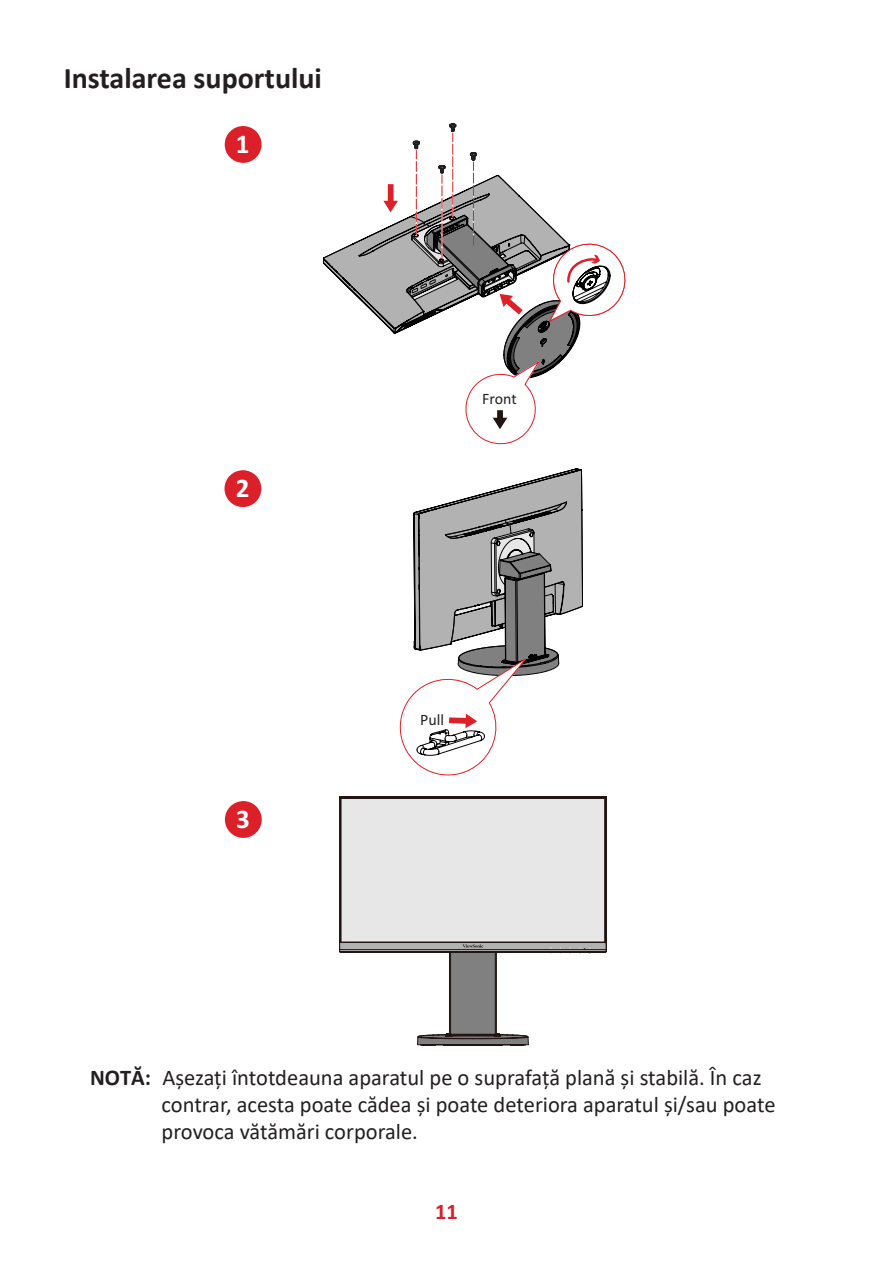
<style>
.page{position:relative;width:893px;height:1263px;background:#fff}
.page>*{position:absolute;margin:0;border:0;box-sizing:border-box;transform-origin:0 0}
.t1{font:700 30px "Calibri";color:#231f20}
.t2{font:700 27px "Calibri";color:#fff}
.t3{font:22.5px/27px "Calibri";color:#231f20}
.t4{font:700 22.5px "Calibri";color:#d1232a}
.t5{font:15.9px "Calibri";color:#231f20}
.s1{font-weight:700}
</style>
<div class="page">
<div style="left:225px;top:126px;width:37px;height:37px;background:#dc2029;border-radius:50%"></div>
<svg style="left:323px;top:124px;width:303px;height:321px"></svg>
<div style="left:224px;top:470px;width:37px;height:37px;background:#dc2029;border-radius:50%"></div>
<svg style="left:399px;top:468px;width:184px;height:307px"></svg>
<div style="left:225px;top:801px;width:37px;height:37px;background:#dc2029;border-radius:50%"></div>
<svg style="left:339px;top:796px;width:268px;height:249px"></svg>
<svg style="left:339px;top:797px;width:268px;height:238px"></svg>
<svg style="left:417px;top:944px;width:111px;height:102px"></svg>
<svg style="left:588px;top:947px;width:3px;height:6px"></svg>
<svg style="left:569px;top:947px;width:3px;height:6px"></svg>
<svg style="left:578px;top:947px;width:4px;height:6px"></svg>
<svg style="left:559px;top:947px;width:3px;height:6px"></svg>
<svg style="left:549px;top:947px;width:3px;height:6px"></svg>
<h1 class="t1" style="left:64px;top:57px;width:260px">Instalarea suportului</h1>
<p class="t2" style="left:236px;top:124px;width:15px">1</p>
<p class="t2" style="left:236px;top:469px;width:15px">2</p>
<p class="t2" style="left:236px;top:799px;width:15px">3</p>
<p class="t5" style="left:482px;top:387px;width:36px">Front</p>
<p class="t5" style="left:420px;top:709px;width:25px">Pull</p>
<p class="t3" style="left:162px;top:1064px;width:615px;text-indent:-71px"><span class="s1">NOTĂ:</span> Așezați întotdeauna aparatul pe o suprafață plană și stabilă. În caz contrar, acesta poate cădea și poate deteriora aparatul și/sau poate provoca vătămări corporale.</p>
<p class="t4" style="left:435px;top:1196px;width:24px">11</p>
</div>
